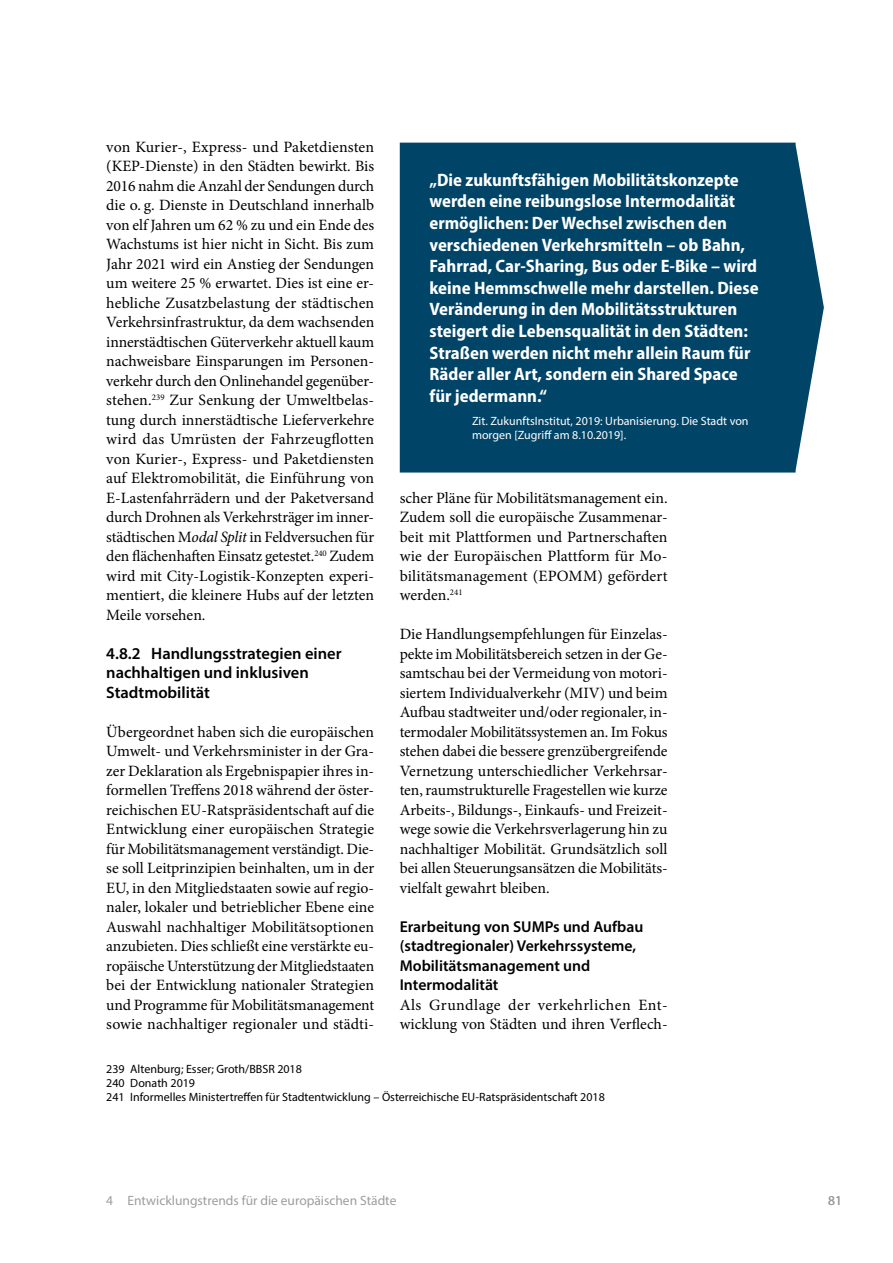
<style>
.page{position:relative;width:893px;height:1263px;background:#fff}
.page>*{position:absolute;margin:0;border:0;box-sizing:border-box;transform-origin:0 0}
.P_Zitat_deutsch{font:700 semi-condensed 18px/21.6px "Myriad Pro";color:#fff}
.H3_Ueberschrift{font:600 16.5px/19.8px "Myriad Pro";color:#000}
.P_Text_deutsch{font:15.75px/19.5px "Minion Pro";color:#000;text-align:justify}
.P_Text_nach_H4_H5{font:15.75px/19.5px "Minion Pro";color:#000;text-align:justify}
.H4_Ueberschrift_B{font:600 15.75px/19.5px "Myriad Pro";color:#000}
.t1{font:13.5px "Myriad Pro";color:#9d9d9c}
.P_Fussnotentext{font:12px "Myriad Pro";color:#000}
.P_Zitat_Quelle_Deuts{font:12px/14.4px "Myriad Pro";color:#fff}
.s1{font-style:italic}
</style>
<div class="page">
<div style="left:400px;top:142px;width:424px;height:330px;background:#004467"></div>
<p class="P_Text_nach_H4_H5" style="left:106px;top:137px;width:269px">von Kurier-, Express- und Paketdiensten (KEP-Dienste) in den Städten bewirkt. Bis 2016 nahm die Anzahl der Sendungen durch die o. g. Dienste in Deutschland innerhalb von elf Jahren um 62 % zu und ein Ende des Wachstums ist hier nicht in Sicht. Bis zum Jahr 2021 wird ein Anstieg der Sendungen um weitere 25 % erwartet. Dies ist eine er&shy;hebliche Zusatzbelastung der städtischen Verkehrsinfrastruktur, da dem wachsenden innerstädtischen Güterverkehr aktuell kaum nachweisbare Einsparungen im Personen&shy;verkehr durch den Onlinehandel gegenüber&shy;stehen.<sup>239</sup> Zur Senkung der Umweltbelas&shy;tung durch innerstädtische Lieferverkehre wird das Umrüsten der Fahrzeugflotten von Kurier-, Express- und Paketdiensten auf Elektromobilität, die Einführung von E-Lastenfahrrädern und der Paketversand durch Drohnen als Verkehrsträger im inner&shy;städtischen M<span class="s1">odal Split</span> in Feldversuchen für den flächenhaften Einsatz getestet.<sup>240</sup> Zudem wird mit City-Logistik-Konzepten experi&shy;mentiert, die kleinere Hubs auf der letzten Meile vorsehen.</p>
<h3 class="H3_Ueberschrift" style="left:106px;top:643px;width:237px">4.8.2 Handlungsstrategien einer nachhaltigen und inklusiven<br>Stadtmobilität</h3>
<p class="P_Text_deutsch" style="left:106px;top:722px;width:269px">Übergeordnet haben sich die europäischen Umwelt- und Verkehrsminister in der Gra&shy;zer Deklaration als Ergebnispapier ihres in&shy;formellen Treffens 2018 während der öster&shy;reichischen EU-Ratspräsidentschaft auf die Entwicklung einer europäischen Strategie für Mobilitätsmanagement verständigt. Die&shy;se soll Leitprinzipien beinhalten, um in der EU, in den Mitgliedstaaten sowie auf regio&shy;naler, lokaler und betrieblicher Ebene eine Auswahl nachhaltiger Mobilitätsoptionen anzubieten. Dies schließt eine verstärkte eu&shy;ropäische Unterstützung der Mitgliedstaaten bei der Entwicklung nationaler Strategien und Programme für Mobilitätsmanagement sowie nachhaltiger regionaler und städti-</p>
<p class="P_Fussnotentext" style="left:106px;top:1061px;width:197px">239 Altenburg; Esser; Groth/BBSR 2018</p>
<p class="P_Fussnotentext" style="left:106px;top:1075px;width:90px">240 Donath 2019</p>
<p class="P_Fussnotentext" style="left:106px;top:1090px;width:500px">241 Informelles Ministertreffen für Stadtentwicklung – Österreichische EU-Ratspräsidentschaft 2018</p>
<p class="P_Zitat_deutsch" style="left:429px;top:168px;width:331px">„Die zukunftsfähigen Mobilitätskonzepte werden eine reibungslose Intermodalität ermöglichen: Der Wechsel zwischen den verschiedenen Verkehrsmitteln – ob Bahn, Fahrrad, Car-Sharing, Bus oder E-Bike – wird keine Hemmschwelle mehr darstellen. Diese Veränderung in den Mobilitätsstrukturen steigert die Lebensqualität in den Städten:<br>Straßen werden nicht mehr allein Raum für Räder aller Art, sondern ein Shared Space für jedermann.“</p>
<p class="P_Zitat_Quelle_Deuts" style="left:472px;top:413px;width:278px">Zit. ZukunftsInstitut, 2019: Urbanisierung. Die Stadt von morgen [Zugriff am 8.10.2019].</p>
<p class="P_Text_deutsch" style="left:400px;top:488px;width:269px">scher Pläne für Mobilitätsmanagement ein.<br>Zudem soll die europäische Zusammenar&shy;beit mit Plattformen und Partnerschaften wie der Europäischen Plattform für Mo&shy;bilitätsmanagement (EPOMM) gefördert werden.<sup>241</sup></p>
<p class="P_Text_deutsch" style="left:400px;top:624px;width:269px">Die Handlungsempfehlungen für Einzelas&shy;pekte im Mobilitätsbereich setzen in der Ge&shy;samtschau bei der Vermeidung von motori&shy;siertem Individualverkehr (MIV) und beim Aufbau stadtweiter und/oder regionaler, in&shy;termodaler Mobilitätssystemen an. Im Fokus stehen dabei die bessere grenzübergreifende Vernetzung unterschiedlicher Verkehrsar&shy;ten, raumstrukturelle Fragestellen wie kurze Arbeits-, Bildungs-, Einkaufs- und Freizeit&shy;wege sowie die Verkehrsverlagerung hin zu nachhaltiger Mobilität. Grundsätzlich soll bei allen Steuerungsansätzen die Mobilitäts&shy;vielfalt gewahrt bleiben.</p>
<h4 class="H4_Ueberschrift_B" style="left:400px;top:916px;width:245px">Erarbeitung von SUMPs und Aufbau (stadtregionaler) Verkehrssysteme,<br>Mobilitätsmanagement und<br>Intermodalität</h4>
<p class="P_Text_nach_H4_H5" style="left:400px;top:995px;width:269px">Als Grundlage der verkehrlichen Ent&shy;wicklung von Städten und ihren Verflech-</p>
<p class="t1" style="left:106px;top:1192px;width:292px">4 Entwicklungstrends für die europäischen Städte</p>
<p class="t1" style="left:828px;top:1192px;width:15px">81</p>
</div>
